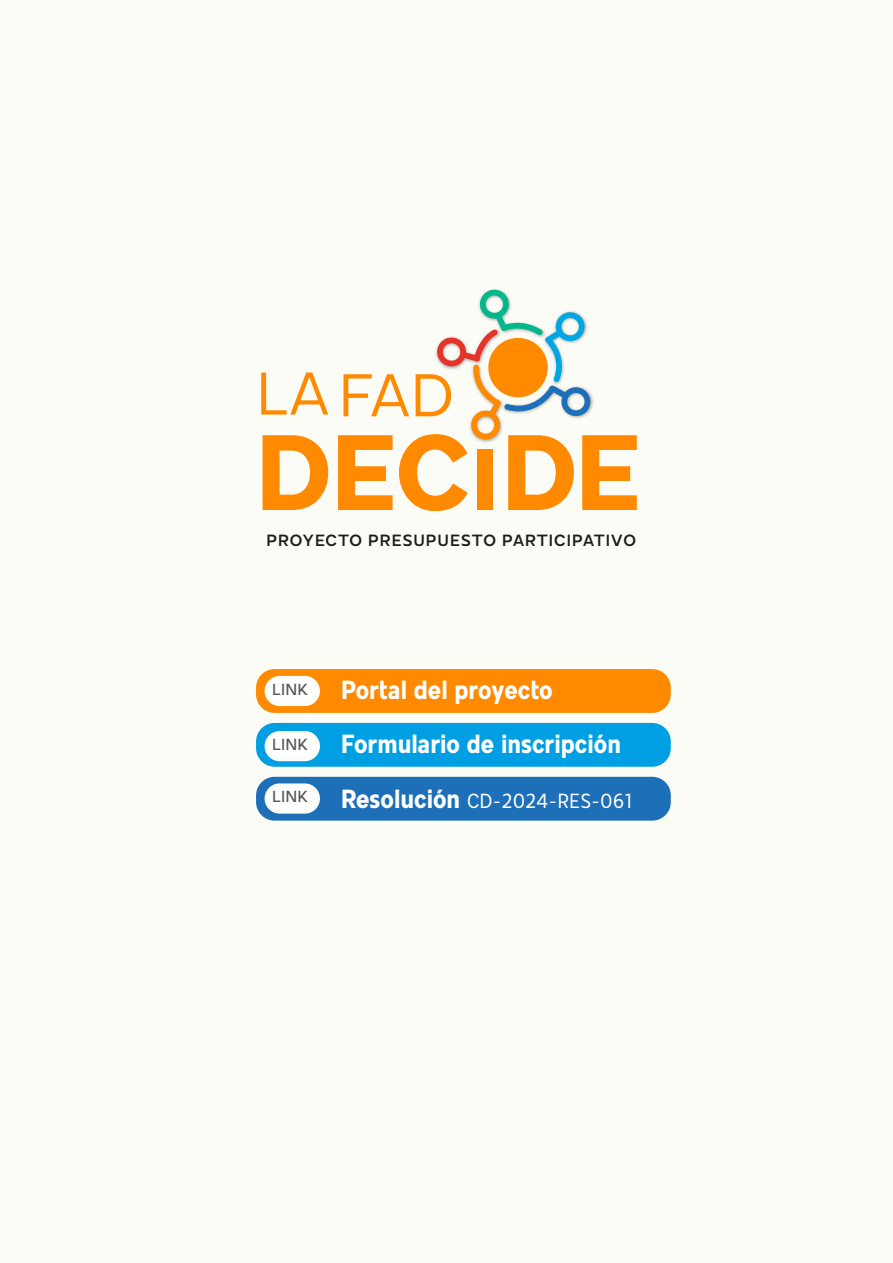
<style>
.page{position:relative;width:893px;height:1263px;background:#fbfcf6}
.page>*{position:absolute;margin:0;border:0;box-sizing:border-box;transform-origin:0 0}
.t1{font:61.8px "Mollen";color:#ff8a00}
.t2{font:700 27px/53.8px "Mollen Narrow";color:#fff}
.t3{font:21px "Mollen Narrow";color:#fff}
.t4{font:600 16.8px "Mollen";letter-spacing:.06em;color:#1d1d1b}
.t5{font:500 16.5px "Mollen";letter-spacing:.01em;color:#575756}
.s1{font-weight:700;font-size:27px}
</style>
<div class="page">
<div style="left:256px;top:669px;width:415px;height:44px;background:#ff8a00;border-radius:19px"></div>
<div style="left:256px;top:723px;width:415px;height:44px;background:#009fe3;border-radius:19px"></div>
<div style="left:256px;top:777px;width:415px;height:44px;background:#1d70b7;border-radius:19px"></div>
<svg style="left:263px;top:435px;width:65px;height:75px"></svg>
<svg style="left:338px;top:435px;width:55px;height:75px"></svg>
<svg style="left:399px;top:289px;width:238px;height:222px"></svg>
<div style="left:266px;top:677px;width:52px;height:27px;background:#fff;border-radius:14px"></div>
<div style="left:265px;top:676px;width:55px;height:30px;border:3px solid #fbfcf7;border-radius:14px"></div>
<div style="left:266px;top:732px;width:52px;height:28px;background:#fff;border-radius:14px"></div>
<div style="left:265px;top:731px;width:55px;height:30px;border:3px solid #fbfcf7;border-radius:14px"></div>
<div style="left:266px;top:785px;width:52px;height:27px;background:#fff;border-radius:14px"></div>
<div style="left:265px;top:783px;width:55px;height:31px;border:3px solid #fbfcf7;border-radius:14px"></div>
<h1 class="t1" style="left:256px;top:360px;width:199px">LAFAD</h1>
<p class="t4" style="left:266px;top:530px;width:371px">PROYECTO PRESUPUESTO PARTICIPATIVO</p>
<p class="t5" style="left:272px;top:680px;width:37px">LINK</p>
<p class="t5" style="left:272px;top:735px;width:37px">LINK</p>
<p class="t5" style="left:272px;top:787px;width:37px">LINK</p>
<p class="t2" style="left:341px;top:662px;width:281px">Portal del proyecto<br>Formulario de inscripción</p>
<p class="t3" style="left:341px;top:789px;width:294px"><span class="s1">Resolución</span> CD-2024-RES-061</p>
</div>
